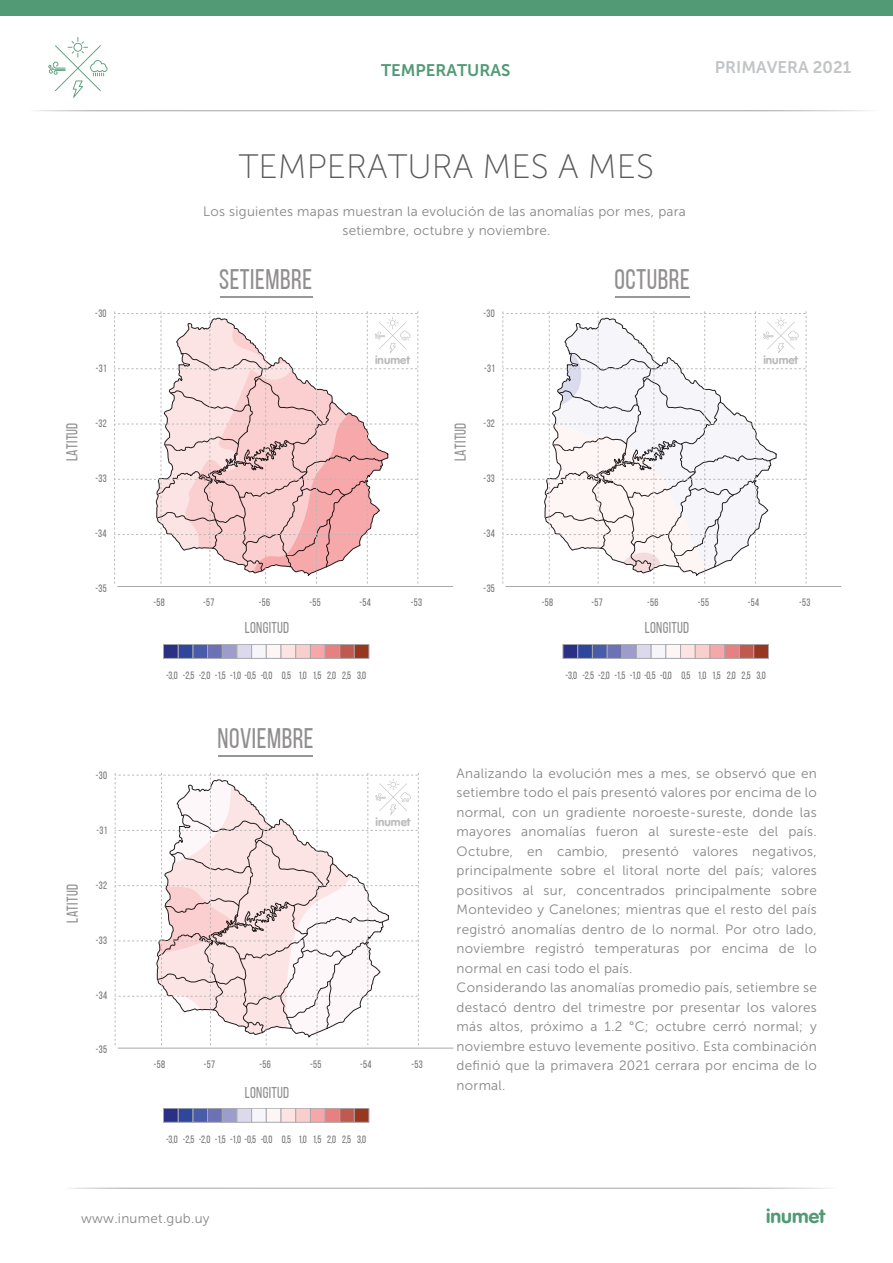
<style>
.page{position:relative;width:893px;height:1263px;background:#fff}
.page>*{position:absolute;margin:0;border:0;box-sizing:border-box;transform-origin:0 0}
.t1{font:33.9px "Museo Sans 100";color:#58595b}
.t2{font:28.2px "Bebas Neue";letter-spacing:.02em;color:#918e90;scale:.96 1}
.t3{font:19.5px "VAG Rounded Bold";color:#529a76}
.t4{font:16.8px "Museo Sans 700";color:#c2c4c6}
.t5{font:16.8px "Museo Sans 700";color:#529a76}
.t6{font:15.75px "Bebas Neue";letter-spacing:.02em;color:#918e90;scale:.96 1}
.t7{font:13.5px/19.5px "Museo Sans 300";letter-spacing:.02em;color:#868686;text-align:center}
.t8{font:11.4px "VAG Rounded Bold";color:#bab8b8}
.t9{font:10.65px "Bebas Neue";letter-spacing:.035em;color:#727274;scale:.96 1}
</style>
<div class="page">
<div style="left:0;top:0;width:893px;height:16px;background:#529a76"></div>
<hr style="left:0;top:110px;width:893px;height:1px;background:#989797">
<svg style="left:48px;top:37px;width:59px;height:61px"></svg>
<hr style="left:0;top:1188px;width:893px;height:1px;background:#989797">
<hr style="left:117px;top:586px;width:336px;height:1px;background:#a7a9ac">
<hr style="left:505px;top:586px;width:336px;height:1px;background:#a7a9ac">
<svg style="left:542px;top:312px;width:265px;height:272px"></svg>
<div style="left:621px;top:644px;width:16px;height:15px;background:#9d9ccd;border:1px solid #a8aaad"></div>
<div style="left:636px;top:644px;width:15px;height:15px;background:#dcd9ed;border:1px solid #a8aaad"></div>
<div style="left:651px;top:644px;width:15px;height:15px;background:#f5f5fa;border:1px solid #a8aaad"></div>
<div style="left:666px;top:644px;width:15px;height:15px;background:#fef5f5;border:1px solid #a8aaad"></div>
<div style="left:680px;top:644px;width:15px;height:15px;background:#fde3e3;border:1px solid #a8aaad"></div>
<div style="left:695px;top:644px;width:15px;height:15px;background:#fbcece;border:1px solid #a8aaad"></div>
<div style="left:710px;top:644px;width:15px;height:15px;background:#f7a7a9;border:1px solid #a8aaad"></div>
<div style="left:724px;top:644px;width:15px;height:15px;background:#e78081;border:1px solid #a8aaad"></div>
<div style="left:739px;top:644px;width:15px;height:15px;background:#c15a4e;border:1px solid #a8aaad"></div>
<div style="left:754px;top:644px;width:15px;height:15px;background:#983620;border:1px solid #a8aaad"></div>
<div style="left:607px;top:644px;width:15px;height:15px;background:#6d71b5;border:1px solid #a8aaad"></div>
<div style="left:592px;top:644px;width:15px;height:15px;background:#495ca9;border:1px solid #a8aaad"></div>
<div style="left:577px;top:644px;width:15px;height:15px;background:#2f469d;border:1px solid #a8aaad"></div>
<div style="left:563px;top:644px;width:15px;height:15px;background:#2b3087;border:1px solid #a8aaad"></div>
<div style="left:222px;top:644px;width:15px;height:15px;background:#9d9ccd;border:1px solid #a8aaad"></div>
<div style="left:237px;top:644px;width:15px;height:15px;background:#dcd9ed;border:1px solid #a8aaad"></div>
<div style="left:251px;top:644px;width:15px;height:15px;background:#f5f5fa;border:1px solid #a8aaad"></div>
<div style="left:266px;top:644px;width:15px;height:15px;background:#fef5f5;border:1px solid #a8aaad"></div>
<div style="left:281px;top:644px;width:15px;height:15px;background:#fde3e3;border:1px solid #a8aaad"></div>
<div style="left:295px;top:644px;width:16px;height:15px;background:#fbcece;border:1px solid #a8aaad"></div>
<div style="left:310px;top:644px;width:15px;height:15px;background:#f7a7a9;border:1px solid #a8aaad"></div>
<div style="left:325px;top:644px;width:15px;height:15px;background:#e78081;border:1px solid #a8aaad"></div>
<div style="left:340px;top:644px;width:15px;height:15px;background:#c15a4e;border:1px solid #a8aaad"></div>
<div style="left:354px;top:644px;width:15px;height:15px;background:#983620;border:1px solid #a8aaad"></div>
<div style="left:207px;top:644px;width:15px;height:15px;background:#6d71b5;border:1px solid #a8aaad"></div>
<div style="left:193px;top:644px;width:15px;height:15px;background:#495ca9;border:1px solid #a8aaad"></div>
<div style="left:178px;top:644px;width:15px;height:15px;background:#2f469d;border:1px solid #a8aaad"></div>
<div style="left:163px;top:644px;width:15px;height:15px;background:#2b3087;border:1px solid #a8aaad"></div>
<hr style="left:616px;top:296px;width:74px;height:1px;background:#989797">
<hr style="left:118px;top:1048px;width:335px;height:1px;background:#a7a9ac">
<svg style="left:115px;top:773px;width:304px;height:275px"></svg>
<div style="left:222px;top:1108px;width:15px;height:14px;background:#9d9ccd;border:1px solid #a8aaad"></div>
<div style="left:237px;top:1108px;width:15px;height:14px;background:#dcd9ed;border:1px solid #a8aaad"></div>
<div style="left:251px;top:1108px;width:15px;height:14px;background:#f5f5fa;border:1px solid #a8aaad"></div>
<div style="left:266px;top:1108px;width:15px;height:14px;background:#fef5f5;border:1px solid #a8aaad"></div>
<div style="left:281px;top:1108px;width:15px;height:14px;background:#fde3e3;border:1px solid #a8aaad"></div>
<div style="left:295px;top:1108px;width:16px;height:14px;background:#fbcece;border:1px solid #a8aaad"></div>
<div style="left:310px;top:1108px;width:15px;height:14px;background:#f7a7a9;border:1px solid #a8aaad"></div>
<div style="left:325px;top:1108px;width:15px;height:14px;background:#e78081;border:1px solid #a8aaad"></div>
<div style="left:340px;top:1108px;width:15px;height:14px;background:#c15a4e;border:1px solid #a8aaad"></div>
<div style="left:354px;top:1108px;width:15px;height:14px;background:#983620;border:1px solid #a8aaad"></div>
<div style="left:207px;top:1108px;width:15px;height:14px;background:#6d71b5;border:1px solid #a8aaad"></div>
<div style="left:193px;top:1108px;width:15px;height:14px;background:#495ca9;border:1px solid #a8aaad"></div>
<div style="left:178px;top:1108px;width:15px;height:14px;background:#2f469d;border:1px solid #a8aaad"></div>
<div style="left:163px;top:1108px;width:15px;height:14px;background:#2b3087;border:1px solid #a8aaad"></div>
<hr style="left:218px;top:755px;width:95px;height:2px;background:#989797">
<svg style="left:145px;top:296px;width:395px;height:291px"></svg>
<p class="t9" style="left:95px;top:308px;width:13px">-30</p>
<p class="t9" style="left:96px;top:363px;width:13px">-31</p>
<p class="t6" style="left:63px;top:461px;width:41px;rotate:-90deg">LATITUD</p>
<p class="t9" style="left:95px;top:418px;width:13px">-32</p>
<p class="t9" style="left:95px;top:473px;width:13px">-33</p>
<p class="t9" style="left:95px;top:527px;width:13px">-34</p>
<p class="t9" style="left:95px;top:582px;width:13px">-35</p>
<p class="t9" style="left:96px;top:769px;width:13px">-30</p>
<p class="t9" style="left:96px;top:824px;width:13px">-31</p>
<p class="t6" style="left:64px;top:922px;width:41px;rotate:-90deg">LATITUD</p>
<p class="t9" style="left:96px;top:879px;width:13px">-32</p>
<p class="t9" style="left:96px;top:934px;width:13px">-33</p>
<p class="t9" style="left:96px;top:989px;width:13px">-34</p>
<p class="t9" style="left:96px;top:1044px;width:13px">-35</p>
<p class="t5" style="left:381px;top:60px;width:131px">TEMPERATURAS</p>
<p class="t4" style="left:715px;top:58px;width:138px">PRIMAVERA 2021</p>
<h1 class="t1" style="left:239px;top:148px;width:417px">TEMPERATURA MES A MES</h1>
<p class="t7" style="left:203px;top:202px;width:484px">Los siguientes mapas muestran la evolución de las anomalías por mes, para setiembre, octubre y noviembre.</p>
<h2 class="t2" style="left:219px;top:264px;width:98px">SETIEMBRE</h2>
<h2 class="t2" style="left:615px;top:264px;width:80px">OCTUBRE</h2>
<p class="t8" style="left:375px;top:354px;width:36px">inumet</p>
<p class="t9" style="left:484px;top:308px;width:13px">-30</p>
<p class="t9" style="left:484px;top:363px;width:13px">-31</p>
<p class="t6" style="left:452px;top:461px;width:41px;rotate:-90deg">LATITUD</p>
<p class="t9" style="left:484px;top:418px;width:13px">-32</p>
<p class="t9" style="left:484px;top:473px;width:13px">-33</p>
<p class="t9" style="left:483px;top:527px;width:13px">-34</p>
<p class="t9" style="left:484px;top:582px;width:13px">-35</p>
<p class="t8" style="left:763px;top:354px;width:36px">inumet</p>
<p class="t9" style="left:153px;top:596px;width:13px">-58</p>
<p class="t9" style="left:203px;top:596px;width:13px">-57</p>
<p class="t9" style="left:259px;top:596px;width:13px">-56</p>
<p class="t9" style="left:309px;top:596px;width:13px">-55</p>
<p class="t9" style="left:360px;top:596px;width:13px">-54</p>
<p class="t9" style="left:411px;top:596px;width:13px">-53</p>
<p class="t9" style="left:542px;top:596px;width:13px">-58</p>
<p class="t9" style="left:591px;top:596px;width:13px">-57</p>
<p class="t9" style="left:647px;top:596px;width:13px">-56</p>
<p class="t9" style="left:698px;top:596px;width:13px">-55</p>
<p class="t9" style="left:748px;top:596px;width:13px">-54</p>
<p class="t9" style="left:799px;top:596px;width:13px">-53</p>
<p class="t6" style="left:245px;top:619px;width:48px">LONGITUD</p>
<p class="t6" style="left:645px;top:619px;width:48px">LONGITUD</p>
<p class="t9" style="left:166px;top:670px;width:210px">-3,0 -2,5 -2,0 -1,5 -1,0 -0,5 -0,0 0,5 1,0 1,5 2,0 2,5 3,0</p>
<p class="t9" style="left:566px;top:670px;width:210px">-3,0 -2,5 -2,0 -1,5 -1,0 -0,5 -0,0 0,5 1,0 1,5 2,0 2,5 3,0</p>
<h2 class="t2" style="left:217px;top:722px;width:102px">NOVIEMBRE</h2>
<p class="t8" style="left:376px;top:815px;width:36px">inumet</p>
<p class="t9" style="left:154px;top:1058px;width:13px">-58</p>
<p class="t9" style="left:204px;top:1058px;width:13px">-57</p>
<p class="t9" style="left:259px;top:1058px;width:13px">-56</p>
<p class="t9" style="left:310px;top:1058px;width:13px">-55</p>
<p class="t9" style="left:360px;top:1058px;width:13px">-54</p>
<p class="t9" style="left:411px;top:1058px;width:13px">-53</p>
<p class="t6" style="left:245px;top:1084px;width:48px">LONGITUD</p>
<p class="t9" style="left:166px;top:1134px;width:210px">-3,0 -2,5 -2,0 -1,5 -1,0 -0,5 -0,0 0,5 1,0 1,5 2,0 2,5 3,0</p>
<p class="t7" style="left:457px;top:763px;width:362px;text-align:left">Analizando la evolución mes a mes, se observó que en setiembre todo el país presentó valores por encima de lo normal, con un gradiente noroeste-sureste, donde las mayores anomalías fueron al sureste-este del país.<br>Octubre, en cambio, presentó valores negativos, principalmente sobre el litoral norte del país; valores positivos al sur, concentrados principalmente sobre Montevideo y Canelones; mientras que el resto del país registró anomalías dentro de lo normal. Por otro lado, noviembre registró temperaturas por encima de lo normal en casi todo el país.<br>Considerando las anomalías promedio país, setiembre se destacó dentro del trimestre por presentar los valores más altos, próximo a 1.2 °C; octubre cerró normal; y noviembre estuvo levemente positivo. Esta combinación definió que la primavera 2021 cerrara por encima de lo normal.</p>
<p class="t7" style="left:81px;top:1208px;width:130px">www.inumet.gub.uy</p>
<h3 class="t3" style="left:766px;top:1204px;width:60px">inumet</h3>
</div>
